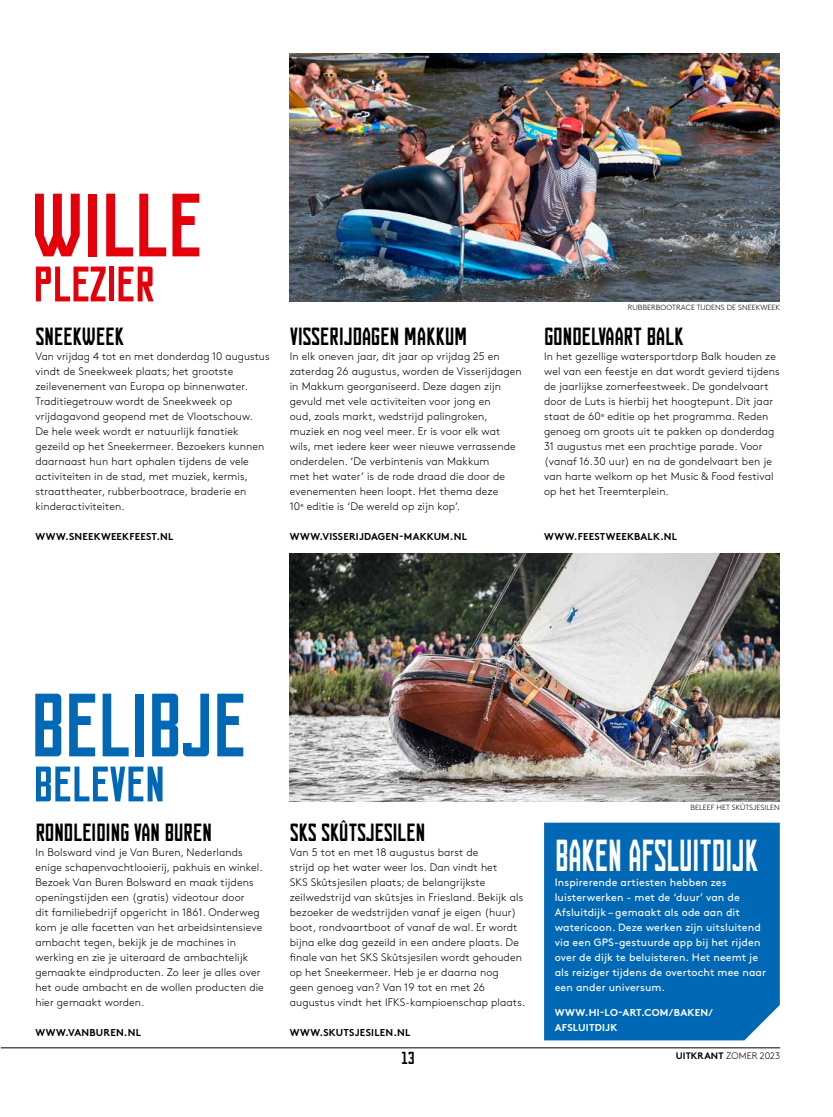
<style>
.page{position:relative;width:833px;height:1117px;background:#fff}
.page>*{position:absolute;margin:0;border:0;box-sizing:border-box;transform-origin:0 0}
.t1{font:condensed 90px "FUNCTION";letter-spacing:-.02em;color:#0068b4}
.t2{font:condensed 90px "FUNCTION";letter-spacing:-.02em;color:#e3000b}
.t3{font:condensed 50px "FUNCTION";letter-spacing:-.02em;color:#0068b4}
.t4{font:condensed 50px "FUNCTION";letter-spacing:-.02em;color:#e3000b}
.t5{font:condensed 45px "FUNCTION";letter-spacing:-.02em;color:#fff;scale:.77 1}
.t6{font:condensed 25px "FUNCTION";letter-spacing:-.02em;color:#000}
.t7{font:condensed 17.5px "FUNCTION";color:#000}
.t8{font:300 10.88px/15px "Brown Std";letter-spacing:.01em;color:#000}
.t9{font:10.62px/15px "Brown Std";letter-spacing:.01em;color:#fff}
.t10{font:700 10px "Brown Std";letter-spacing:.02em;color:#000}
.t11{font:700 10px/15px "Brown Std";letter-spacing:.02em;color:#fff}
.t12{font:300 9.38px "Brown Std";letter-spacing:-.005em;color:#000}
.t13{font:300 7.5px "Brown Std";letter-spacing:.01em;color:#000}
.s1{font-weight:700}
</style>
<div class="page">
<hr style="left:1px;top:1047px;width:779px;height:1px;background:#000">
<img style="left:290px;top:53px;width:490px;height:248px">
<img style="left:290px;top:553px;width:490px;height:248px">
<div style="left:544px;top:822px;width:236px;height:218px;background:#0068b4"></div>
<h1 class="t2" style="left:30px;top:176px;width:175px">WILLE</h1>
<h2 class="t4" style="left:33px;top:257px;width:124px">PLEZIER</h2>
<h3 class="t6" style="left:35px;top:323px;width:90px">SNEEKWEEK</h3>
<p class="t8" style="left:35px;top:349px;width:235px">Van vrijdag 4 tot en met donderdag 10 augustus vindt de Sneekweek plaats; het grootste zeilevenement van Europa op binnenwater.<br>Traditiegetrouw wordt de Sneekweek op vrijdagavond geopend met de Vlootschouw.<br>De hele week wordt er natuurlijk fanatiek gezeild op het Sneekermeer. Bezoekers kunnen daarnaast hun hart ophalen tijdens de vele activiteiten in de stad, met muziek, kermis, straattheater, rubberbootrace, braderie en kinderactiviteiten.</p>
<p class="t10" style="left:35px;top:530px;width:139px">WWW.SNEEKWEEKFEEST.NL</p>
<h3 class="t6" style="left:290px;top:323px;width:179px">VISSERIJDAGEN MAKKUM</h3>
<p class="t8" style="left:290px;top:349px;width:233px">In elk oneven jaar, dit jaar op vrijdag 25 en zaterdag 26 augustus, worden de Visserijdagen in Makkum georganiseerd. Deze dagen zijn gevuld met vele activiteiten voor jong en<br>oud, zoals markt, wedstrijd palingroken, muziek en nog veel meer. Er is voor elk wat wils, met iedere keer weer nieuwe verrassende onderdelen. ‘De verbintenis van Makkum<br>met het water’ is de rode draad die door de evenementen heen loopt. Het thema deze<br>10<sup>e</sup> editie is ‘De wereld op zijn kop’.</p>
<p class="t10" style="left:290px;top:530px;width:179px">WWW.VISSERIJDAGEN-MAKKUM.NL</p>
<p class="t13" style="left:628px;top:303px;width:153px">RUBBERBOOTRACE TIJDENS DE SNEEKWEEK</p>
<h3 class="t6" style="left:544px;top:323px;width:141px">GONDELVAART BALK</h3>
<p class="t8" style="left:544px;top:349px;width:237px">In het gezellige watersportdorp Balk houden ze wel van een feestje en dat wordt gevierd tijdens de jaarlijkse zomerfeestweek. De gondelvaart door de Luts is hierbij het hoogtepunt. Dit jaar staat de 60<sup>e</sup> editie op het programma. Reden genoeg om groots uit te pakken op donderdag 31 augustus met een prachtige parade. Voor (vanaf 16.30 uur) en na de gondelvaart ben je van harte welkom op het Music &amp; Food festival op het het Treemterplein.</p>
<p class="t10" style="left:544px;top:530px;width:134px">WWW.FEESTWEEKBALK.NL</p>
<h1 class="t1" style="left:30px;top:676px;width:219px">BELIBJE</h1>
<h2 class="t3" style="left:33px;top:756px;width:134px">BELEVEN</h2>
<h3 class="t6" style="left:35px;top:818px;width:178px">RONDLEIDING VAN BUREN</h3>
<p class="t8" style="left:35px;top:844px;width:230px">In Bolsward vind je Van Buren, Nederlands enige schapenvachtlooierij, pakhuis en winkel.<br>Bezoek Van Buren Bolsward en maak tijdens openingstijden een (gratis) videotour door<br>dit familiebedrijf opgericht in 1861. Onderweg kom je alle facetten van het arbeidsintensieve ambacht tegen, bekijk je de machines in werking en zie je uiteraard de ambachtelijk gemaakte eindproducten. Zo leer je alles over het oude ambacht en de wollen producten die hier gemaakt worden.</p>
<p class="t10" style="left:35px;top:1025px;width:107px">WWW.VANBUREN.NL</p>
<h3 class="t6" style="left:290px;top:818px;width:137px">SKS SKÛTSJESILEN</h3>
<p class="t8" style="left:290px;top:844px;width:237px">Van 5 tot en met 18 augustus barst de<br>strijd op het water weer los. Dan vindt het<br>SKS Skûtsjesilen plaats; de belangrijkste zeilwedstrijd van skûtsjes in Friesland. Bekijk als bezoeker de wedstrijden vanaf je eigen (huur) boot, rondvaartboot of vanaf de wal. Er wordt bijna elke dag gezeild in een andere plaats. De finale van het SKS Skûtsjesilen wordt gehouden op het Sneekermeer. Heb je er daarna nog geen genoeg van? Van 19 tot en met 26 augustus vindt het IFKS-kampioenschap plaats.</p>
<p class="t10" style="left:290px;top:1025px;width:122px">WWW.SKUTSJESILEN.NL</p>
<p class="t13" style="left:690px;top:802px;width:91px">BELEEF HET SKÛTSJESILEN</p>
<h3 class="t5" style="left:555px;top:830px;width:266px">BAKEN AFSLUITDIJK</h3>
<p class="t9" style="left:555px;top:874px;width:213px">Inspirerende artiesten hebben zes luisterwerken - met de ‘duur’ van de Afsluitdijk – gemaakt als ode aan dit watericoon. Deze werken zijn uitsluitend via een GPS-gestuurde app bij het rijden over de dijk te beluisteren. Het neemt je als reiziger tijdens de overtocht mee naar een ander universum.</p>
<p class="t11" style="left:555px;top:1004px;width:160px">WWW.HI-LO-ART.COM/BAKEN/<br>AFSLUITDIJK</p>
<h3 class="t7" style="left:401px;top:1048px;width:15px">13</h3>
<p class="t12" style="left:675px;top:1050px;width:106px"><span class="s1">UITKRANT</span> ZOMER 2023</p>
</div>
